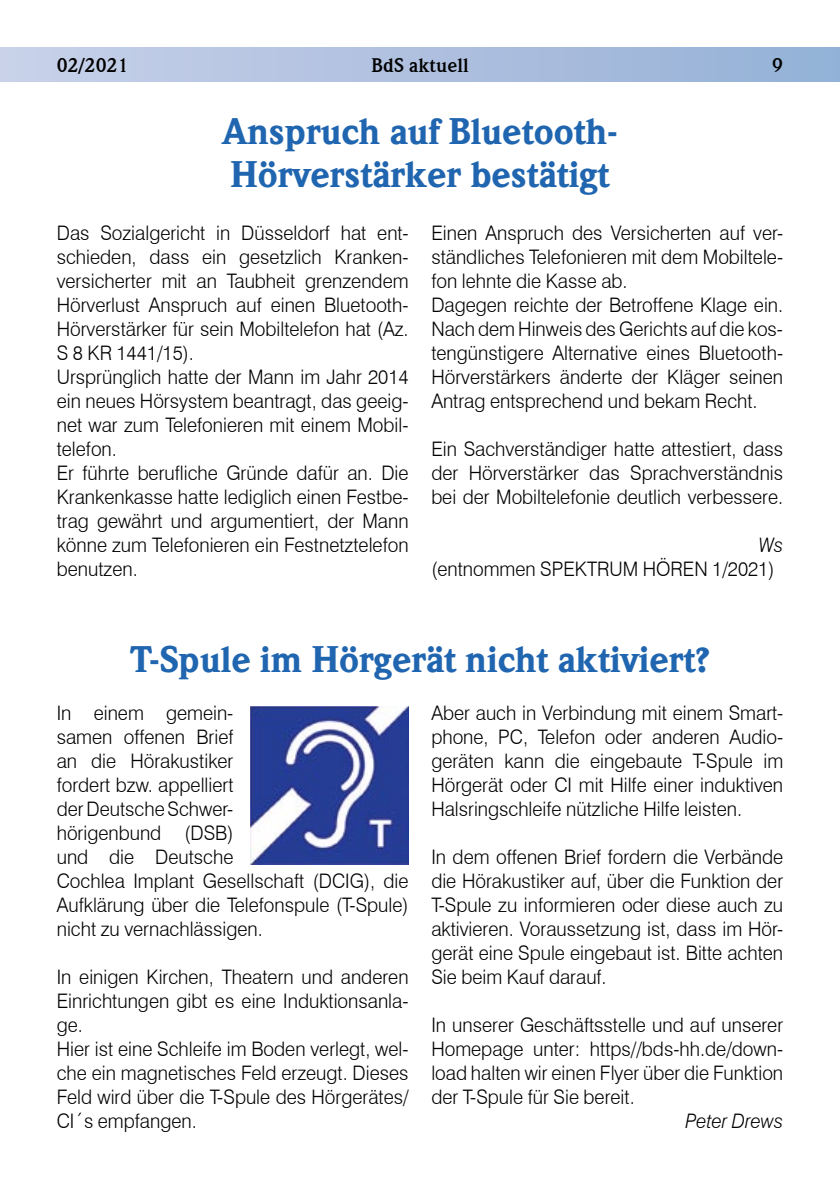
<style>
.page{position:relative;width:840px;height:1191px;background:#fff}
.page>*{position:absolute;margin:0;border:0;box-sizing:border-box;transform-origin:0 0}
.t1{font:900 36px/43.2px "Weidemann Std";color:#2065af}
.t2{font:300 20px/24px "Swiss 721 BT";color:#000;scale:.95 1}
.t3{font:700 20px "Weidemann IT Cby BT";color:#000}
.t4{font:italic 300 20px "Swiss 721 BT";color:#000;scale:.95 1}
</style>
<div class="page">
<div style="left:0;top:47px;width:839px;height:34px;background:linear-gradient(to right,#c9d1e9,#94b0d6)"></div>
<img style="left:250px;top:706px;width:158px;height:158px">
<svg style="left:772px;top:58px;width:9px;height:14px"></svg>
<p class="t3" style="left:57px;top:53px;width:73px">02/2021</p>
<p class="t3" style="left:371px;top:53px;width:99px">BdS aktuell</p>
<h1 class="t1" style="left:222px;top:110px;width:388px">Anspruch auf Bluetooth-<br>Hörverstärker bestätigt</h1>
<p class="t2" style="left:431px;top:221px;width:371px">Einen Anspruch des Versicherten auf ver&shy;ständliches Telefonieren mit dem Mobiltele&shy;fon lehnte die Kasse ab.<br>Dagegen reichte der Betroffene Klage ein.<br>Nach dem Hinweis des Gerichts auf die kos&shy;tengünstigere Alternative eines Bluetooth-Hörverstärkers änderte der Kläger seinen Antrag entsprechend und bekam Recht.</p>
<p class="t2" style="left:431px;top:437px;width:371px;text-align:justify">Ein Sachverständiger hatte attestiert, dass der Hörverstärker das Sprachverständnis bei der Mobiltelefonie deutlich verbessere.</p>
<p class="t4" style="left:758px;top:533px;width:27px">Ws</p>
<p class="t2" style="left:431px;top:557px;width:362px">(entnommen SPEKTRUM HÖREN 1/2021)</p>
<p class="t2" style="left:57px;top:221px;width:371px">Das Sozialgericht in Düsseldorf hat ent&shy;schieden, dass ein gesetzlich Kranken&shy;versicherter mit an Taubheit grenzendem Hörverlust Anspruch auf einen Bluetooth-Hörverstärker für sein Mobiltelefon hat (Az.<br>S 8 KR 1441/15).<br>Ursprünglich hatte der Mann im Jahr 2014 ein neues Hörsystem beantragt, das geeig&shy;net war zum Telefonieren mit einem Mobil&shy;telefon.<br>Er führte berufliche Gründe dafür an. Die Krankenkasse hatte lediglich einen Festbe&shy;trag gewährt und argumentiert, der Mann könne zum Telefonieren ein Festnetztelefon benutzen.</p>
<h1 class="t1" style="left:130px;top:638px;width:581px">T-Spule im Hörgerät nicht aktiviert?</h1>
<p class="t2" style="left:431px;top:701px;width:372px;text-align:justify">Aber auch in Verbindung mit einem Smart&shy;phone, PC, Telefon oder anderen Audio&shy;geräten kann die eingebaute T-Spule im Hörgerät oder CI mit Hilfe einer induktiven Halsringschleife nützliche Hilfe leisten.</p>
<p class="t2" style="left:431px;top:845px;width:372px;text-align:justify">In dem offenen Brief fordern die Verbände die Hörakustiker auf, über die Funktion der T-Spule zu informieren oder diese auch zu aktivieren. Voraussetzung ist, dass im Hör&shy;gerät eine Spule eingebaut ist. Bitte achten Sie beim Kauf darauf.</p>
<p class="t2" style="left:431px;top:1013px;width:371px;text-align:justify">In unserer Geschäftsstelle und auf unserer Homepage unter: https//bds-hh.de/down&shy;load halten wir einen Flyer über die Funktion der T-Spule für Sie bereit.</p>
<p class="t4" style="left:685px;top:1109px;width:104px">Peter Drews</p>
<p class="t2" style="left:57px;top:701px;width:372px">In einem gemein-<br>samen offenen Brief<br>an die Hörakustiker<br>fordert bzw. appelliert<br>der Deutsche Schwer-<br>hörigenbund (DSB)<br>und die Deutsche<br>Cochlea Implant Gesellschaft (DCIG), die<br>Aufklärung über die Telefonspule (T-Spule) nicht zu vernachlässigen.</p>
<p class="t2" style="left:57px;top:965px;width:372px">In einigen Kirchen, Theatern und anderen Einrichtungen gibt es eine Induktionsanla&shy;ge.<br>Hier ist eine Schleife im Boden verlegt, wel&shy;che ein magnetisches Feld erzeugt. Dieses Feld wird über die T-Spule des Hörgerätes/ CI´s empfangen.</p>
</div>
